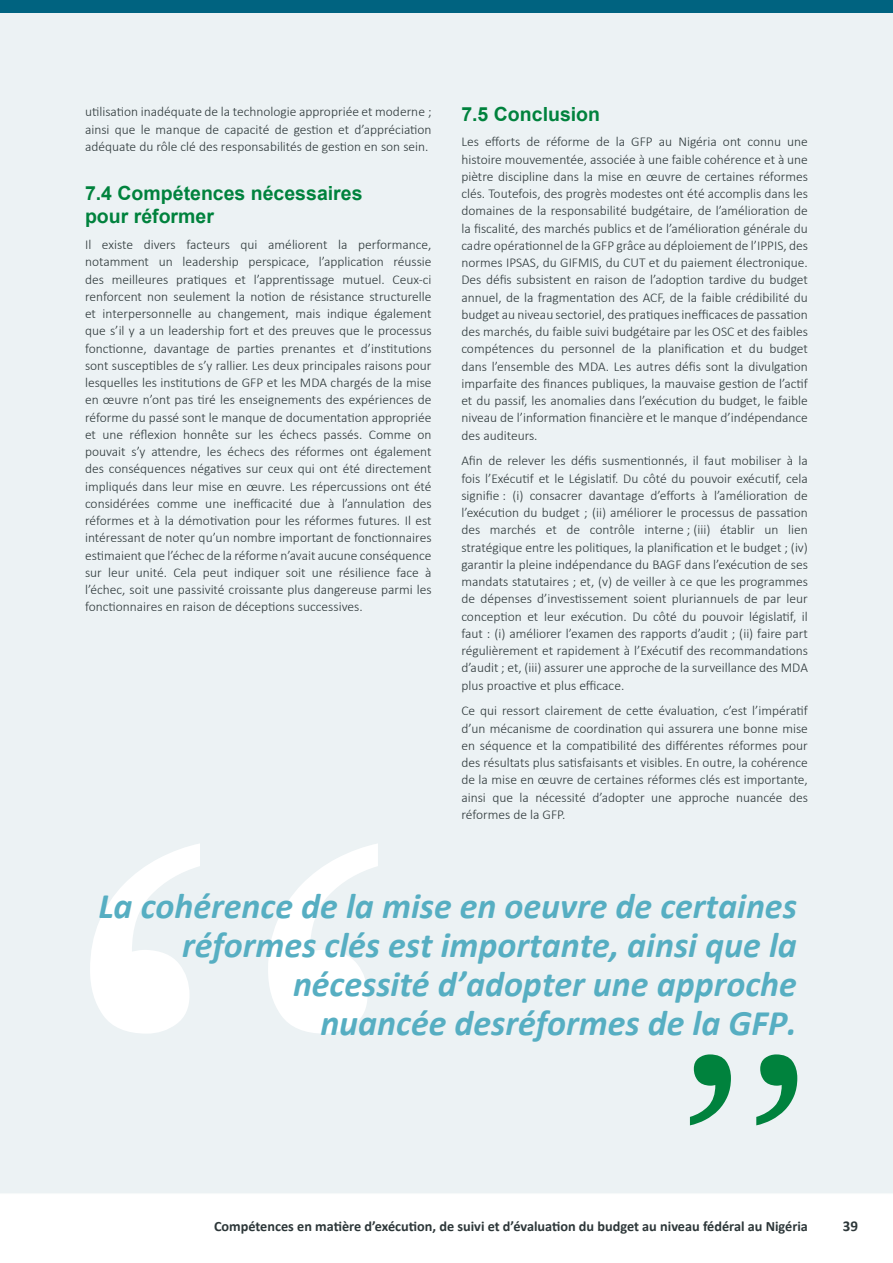
<style>
.page{position:relative;width:893px;height:1263px;background:#fff}
.page>*{position:absolute;margin:0;border:0;box-sizing:border-box;transform-origin:0 0}
.t1{font:italic 700 36px/39px "Calibri";color:#56aec2;text-align:right}
.t2{font:700 19.5px/23.4px "Arial";color:#00823d}
.t3{font:700 15px "Calibri";color:#2d3739}
.t4{font:700 14.25px "Calibri";color:#2d3739}
.t5{font:300 13.5px/17.2px "Calibri";color:#2d3739;text-align:justify}
</style>
<div class="page">
<div style="left:0;top:13px;width:893px;height:1180px;background:#ecf2f4"></div>
<div style="left:0;top:0;width:893px;height:13px;background:#006380"></div>
<svg style="left:90px;top:843px;width:110px;height:191px"></svg>
<svg style="left:268px;top:843px;width:110px;height:191px"></svg>
<svg style="left:756px;top:1054px;width:41px;height:71px"></svg>
<svg style="left:690px;top:1054px;width:41px;height:71px"></svg>
<p class="t5" style="left:85px;top:103px;width:348px">utilisation inadéquate de la technologie appropriée et moderne ; ainsi que le manque de capacité de gestion et d’appréciation adéquate du rôle clé des responsabilités de gestion en son sein.</p>
<h2 class="t2" style="left:85px;top:182px;width:279px">7.4 Compétences nécessaires pour réformer</h2>
<p class="t5" style="left:85px;top:236px;width:348px">Il existe divers facteurs qui améliorent la performance, notamment un leadership perspicace, l’application réussie des meilleures pratiques et l’apprentissage mutuel. Ceux-ci renforcent non seulement la notion de résistance structurelle et interpersonnelle au changement, mais indique également que s’il y a un leadership fort et des preuves que le processus fonctionne, davantage de parties prenantes et d’institutions sont susceptibles de s’y rallier. Les deux principales raisons pour lesquelles les institutions de GFP et les MDA chargés de la mise en œuvre n’ont pas tiré les enseignements des expériences de réforme du passé sont le manque de documentation appropriée et une réflexion honnête sur les échecs passés. Comme on pouvait s’y attendre, les échecs des réformes ont également des conséquences négatives sur ceux qui ont été directement impliqués dans leur mise en œuvre. Les répercussions ont été considérées comme une inefficacité due à l’annulation des réformes et à la démotivation pour les réformes futures. Il est intéressant de noter qu’un nombre important de fonctionnaires estimaient que l’échec de la réforme n’avait aucune conséquence sur leur unité. Cela peut indiquer soit une résilience face à l’échec, soit une passivité croissante plus dangereuse parmi les fonctionnaires en raison de déceptions successives.</p>
<h2 class="t2" style="left:461px;top:103px;width:140px">7.5 Conclusion</h2>
<p class="t5" style="left:461px;top:133px;width:348px">Les efforts de réforme de la GFP au Nigéria ont connu une histoire mouvementée, associée à une faible cohérence et à une piètre discipline dans la mise en œuvre de certaines réformes clés. Toutefois, des progrès modestes ont été accomplis dans les domaines de la responsabilité budgétaire, de l’amélioration de la fiscalité, des marchés publics et de l’amélioration générale du cadre opérationnel de la GFP grâce au déploiement de l’IPPIS, des normes IPSAS, du GIFMIS, du CUT et du paiement électronique.<br>Des défis subsistent en raison de l’adoption tardive du budget annuel, de la fragmentation des ACF, de la faible crédibilité du budget au niveau sectoriel, des pratiques inefficaces de passation des marchés, du faible suivi budgétaire par les OSC et des faibles compétences du personnel de la planification et du budget dans l’ensemble des MDA. Les autres défis sont la divulgation imparfaite des finances publiques, la mauvaise gestion de l’actif et du passif, les anomalies dans l’exécution du budget, le faible niveau de l’information financière et le manque d’indépendance des auditeurs.</p>
<p class="t5" style="left:461px;top:452px;width:348px">Afin de relever les défis susmentionnés, il faut mobiliser à la fois l’Exécutif et le Législatif. Du côté du pouvoir exécutif, cela signifie : (i) consacrer davantage d’efforts à l’amélioration de l’exécution du budget ; (ii) améliorer le processus de passation des marchés et de contrôle interne ; (iii) établir un lien stratégique entre les politiques, la planification et le budget ; (iv) garantir la pleine indépendance du BAGF dans l’exécution de ses mandats statutaires ; et, (v) de veiller à ce que les programmes de dépenses d’investissement soient pluriannuels de par leur conception et leur exécution. Du côté du pouvoir législatif, il faut : (i) améliorer l’examen des rapports d’audit ; (ii) faire part régulièrement et rapidement à l’Exécutif des recommandations d’audit ; et, (iii) assurer une approche de la surveillance des MDA plus proactive et plus efficace.</p>
<p class="t5" style="left:461px;top:702px;width:348px">Ce qui ressort clairement de cette évaluation, c’est l’impératif d’un mécanisme de coordination qui assurera une bonne mise en séquence et la compatibilité des différentes réformes pour des résultats plus satisfaisants et visibles. En outre, la cohérence de la mise en œuvre de certaines réformes clés est importante, ainsi que la nécessité d’adopter une approche nuancée des réformes de la GFP.</p>
<h1 class="t1" style="left:98px;top:885px;width:700px">La cohérence de la mise en oeuvre de certaines réformes clés est importante, ainsi que la nécessité d’adopter une approche<br>nuancée desréformes de la GFP.</h1>
<p class="t4" style="left:214px;top:1217px;width:595px">Compétences en matière d’exécution, de suivi et d’évaluation du budget au niveau fédéral au Nigéria</p>
<p class="t3" style="left:843px;top:1216px;width:17px">39</p>
</div>
